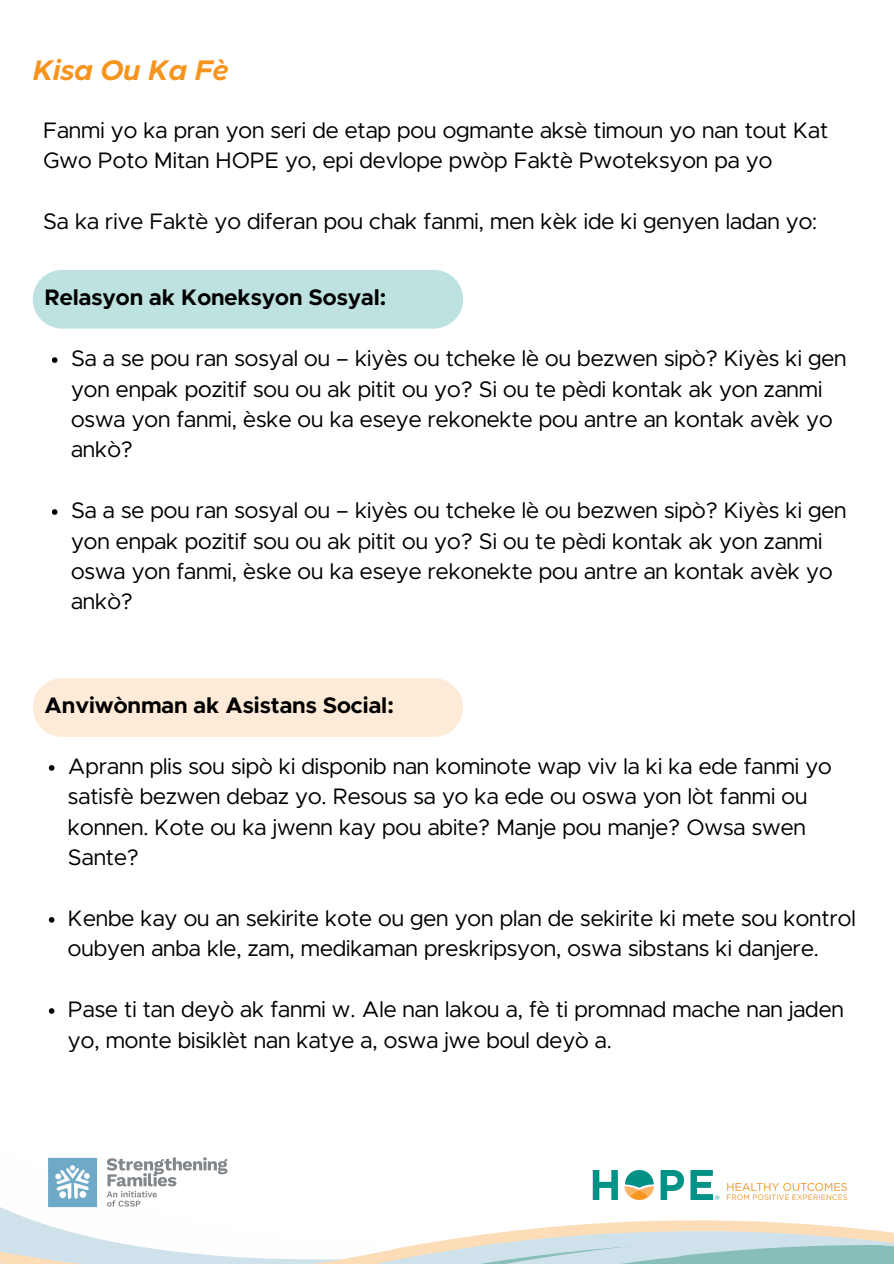
<style>
.page{position:relative;width:894px;height:1264px;background:#fff}
.page>*{position:absolute;margin:0;border:0;box-sizing:border-box;transform-origin:0 0}
.t1{font:italic 700 28.5px "Metropolis";color:#f7941d}
.t2{font:22.5px/30.3px "Metropolis";color:#000}
.t3{font:700 22.5px "Metropolis";color:#000}
</style>
<div class="page">
<svg style="left:0;top:1207px;width:893px;height:56px"></svg>
<img style="left:578px;top:1170px;width:282px;height:44px">
<img style="left:43px;top:1157px;width:190px;height:57px">
<div style="left:33px;top:270px;width:430px;height:58px;background:#bde2e0;border-radius:29px"></div>
<svg style="left:52px;top:357px;width:5px;height:6px"></svg>
<svg style="left:52px;top:509px;width:5px;height:6px"></svg>
<div style="left:33px;top:678px;width:430px;height:59px;background:#fdebd7;border-radius:29px"></div>
<svg style="left:49px;top:765px;width:5px;height:5px"></svg>
<svg style="left:49px;top:917px;width:5px;height:5px"></svg>
<svg style="left:49px;top:1008px;width:5px;height:5px"></svg>
<p class="t1" style="left:33px;top:57px;width:197px">Kisa Ou Ka Fè</p>
<p class="t2" style="left:43px;top:116px;width:786px">Fanmi yo ka pran yon seri de etap pou ogmante aksè timoun yo nan tout Kat<br>Gwo Poto Mitan HOPE yo, epi devlope pwòp Faktè Pwoteksyon pa yo</p>
<h2 class="t2" style="left:43px;top:207px;width:775px">Sa ka rive Faktè yo diferan pou chak fanmi, men kèk ide ki genyen ladan yo:</h2>
<p class="t3" style="left:44px;top:287px;width:343px">Relasyon ak Koneksyon Sosyal:</p>
<h2 class="t2" style="left:71px;top:344px;width:776px">Sa a se pou ran sosyal ou – kiyès ou tcheke lè ou bezwen sipò? Kiyès ki gen yon enpak pozitif sou ou ak pitit ou yo? Si ou te pèdi kontak ak yon zanmi oswa yon fanmi, èske ou ka eseye rekonekte pou antre an kontak avèk yo ankò?</h2>
<p class="t2" style="left:71px;top:496px;width:776px">Sa a se pou ran sosyal ou – kiyès ou tcheke lè ou bezwen sipò? Kiyès ki gen yon enpak pozitif sou ou ak pitit ou yo? Si ou te pèdi kontak ak yon zanmi oswa yon fanmi, èske ou ka eseye rekonekte pou antre an kontak avèk yo ankò?</p>
<p class="t3" style="left:44px;top:695px;width:350px">Anviwònman ak Asistans Social:</p>
<p class="t2" style="left:68px;top:752px;width:765px">Aprann plis sou sipò ki disponib nan kominote wap viv la ki ka ede fanmi yo satisfè bezwen debaz yo. Resous sa yo ka ede ou oswa yon lòt fanmi ou konnen. Kote ou ka jwenn kay pou abite? Manje pou manje? Owsa swen Sante?</p>
<p class="t2" style="left:68px;top:904px;width:789px">Kenbe kay ou an sekirite kote ou gen yon plan de sekirite ki mete sou kontrol oubyen anba kle, zam, medikaman preskripsyon, oswa sibstans ki danjere.</p>
<p class="t2" style="left:68px;top:995px;width:777px">Pase ti tan deyò ak fanmi w. Ale nan lakou a, fè ti promnad mache nan jaden yo, monte bisiklèt nan katye a, oswa jwe boul deyò a.</p>
</div>
